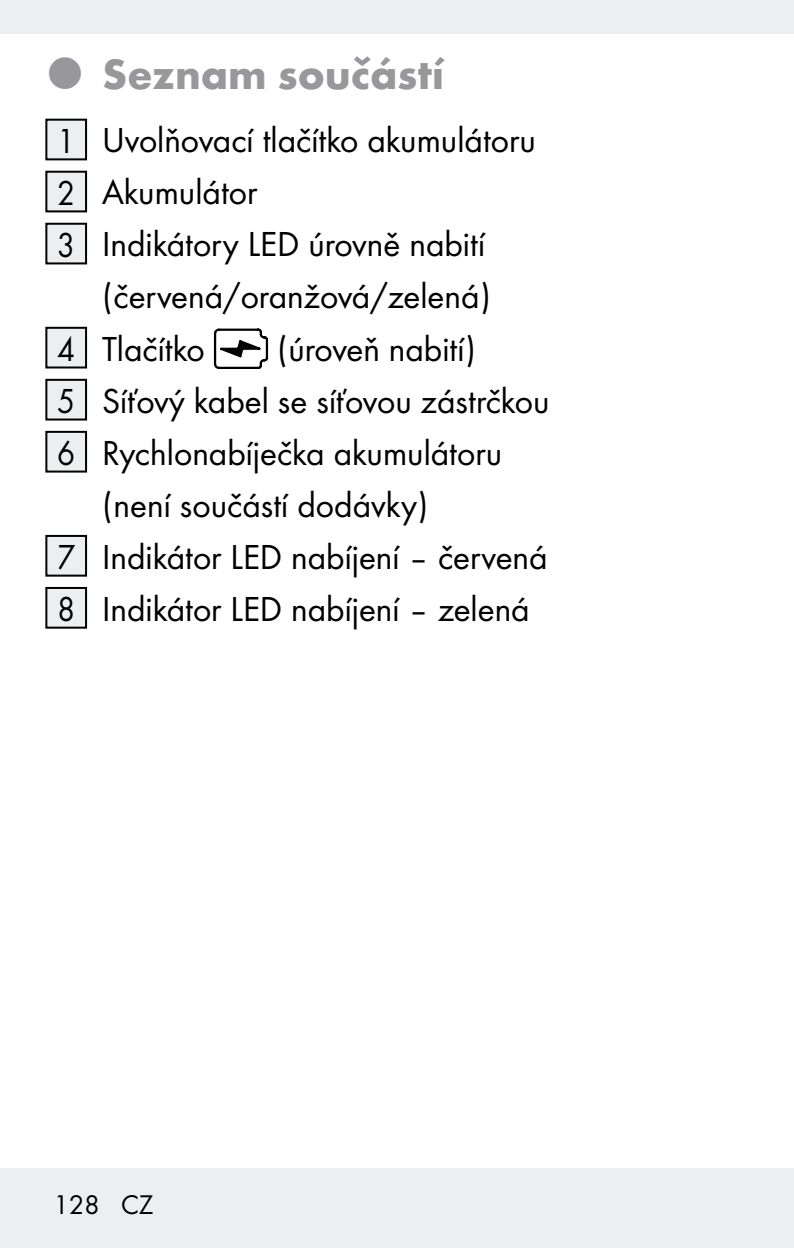
<style>
.page{position:relative;width:794px;height:1248px;background:#fff}
.page>*{position:absolute;margin:0;border:0;box-sizing:border-box;transform-origin:0 0}
.t1{font:700 44px "Futura";color:#98989c}
.t2{font:36px/52px "Futura Boo";color:#000;scale:.9 1}
.t3{font:36px/52px "Futura Boo";color:#000}
.t4{font:28px "Futura Boo";color:#000}
</style>
<div class="page">
<div style="left:0;top:0;width:794px;height:34px;background:#edeeef"></div>
<div style="left:0;top:1168px;width:794px;height:79px;background:#edeeef"></div>
<div style="left:46px;top:120px;width:40px;height:39px;background:#edeeef"></div>
<div style="left:45px;top:119px;width:42px;height:41px;border:2px solid #000"></div>
<div style="left:46px;top:172px;width:40px;height:39px;background:#edeeef"></div>
<div style="left:45px;top:171px;width:42px;height:41px;border:2px solid #000"></div>
<div style="left:46px;top:224px;width:40px;height:39px;background:#edeeef"></div>
<div style="left:45px;top:223px;width:42px;height:41px;border:2px solid #000"></div>
<div style="left:46px;top:328px;width:40px;height:39px;background:#edeeef"></div>
<div style="left:45px;top:327px;width:42px;height:41px;border:2px solid #000"></div>
<svg style="left:213px;top:328px;width:56px;height:41px"></svg>
<div style="left:46px;top:380px;width:40px;height:39px;background:#edeeef"></div>
<div style="left:45px;top:379px;width:42px;height:41px;border:2px solid #000"></div>
<div style="left:46px;top:432px;width:40px;height:39px;background:#edeeef"></div>
<div style="left:45px;top:431px;width:42px;height:41px;border:2px solid #000"></div>
<div style="left:46px;top:536px;width:40px;height:39px;background:#edeeef"></div>
<div style="left:45px;top:535px;width:42px;height:41px;border:2px solid #000"></div>
<div style="left:46px;top:588px;width:40px;height:39px;background:#edeeef"></div>
<div style="left:45px;top:587px;width:42px;height:41px;border:2px solid #000"></div>
<p class="t1" style="left:102px;top:42px;width:343px">Seznam součástí</p>
<p class="t2" style="left:57px;top:112px;width:533px">1 Uvolňovací tlačítko akumulátoru<br>2 Akumulátor<br>3 Indikátory LED úrovně nabití</p>
<p class="t3" style="left:57px;top:268px;width:435px;text-indent:45px">(červená/oranžová/zelená)<br>4 Tlačítko</p>
<p class="t3" style="left:277px;top:320px;width:201px">(úroveň nabití)</p>
<p class="t2" style="left:57px;top:372px;width:548px">5 Síťový kabel se síťovou zástrčkou</p>
<p class="t2" style="left:57px;top:424px;width:496px">6 Rychlonabíječka akumulátoru</p>
<p class="t3" style="left:102px;top:476px;width:328px">(není součástí dodávky)</p>
<p class="t2" style="left:57px;top:528px;width:546px">7 Indikátor LED nabíjení – červená</p>
<p class="t2" style="left:57px;top:580px;width:526px">8 Indikátor LED nabíjení – zelená</p>
<p class="t4" style="left:53px;top:1184px;width:101px">128 CZ</p>
</div>
